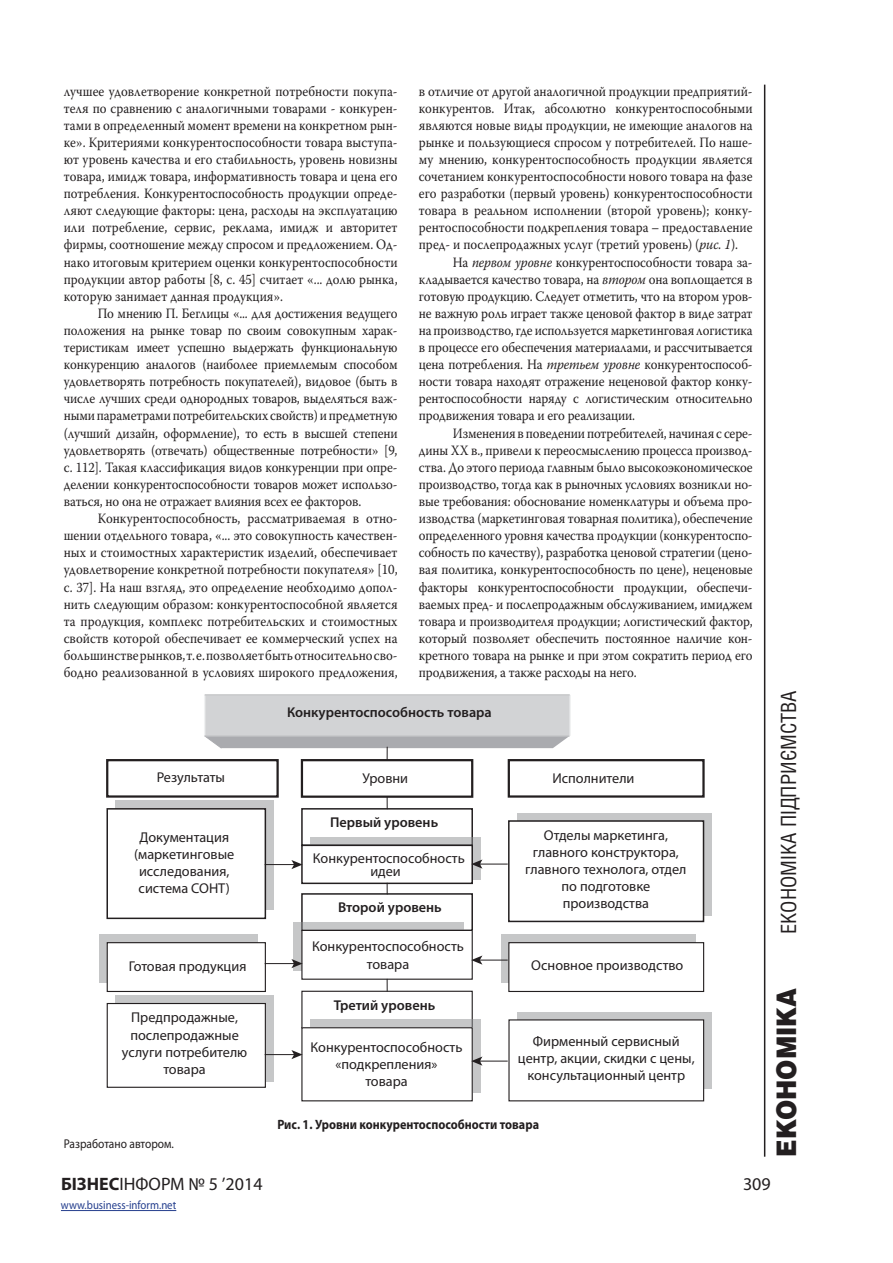
<style>
.page{position:relative;width:893px;height:1263px;background:#fff}
.page>*{position:absolute;margin:0;border:0;box-sizing:border-box;transform-origin:0 0}
.t1{font:900 27px "Helios";color:#231f20;scale:.9 1}
.t2{font:21px "Helios Cond";color:#231f20}
.t3{font:18px "Myriad Pro";color:#231f20}
.Osnova{font:14.25px/17.1px "Warnock Pro";color:#231f20;text-align:justify;scale:.9 1}
.t4{font:14.25px/17.1px "Myriad Pro";color:#231f20;text-align:center}
.t5{font:600 14.25px "Myriad Pro";color:#231f20}
.Title_table{font:700 13.5px "Myriad Pro";color:#231f20;scale:.9 1}
.Snoska{font:12.75px "Myriad Pro";color:#231f20;scale:.9 1}
.t6{font:12px "Myriad Pro";color:#253f8e;scale:.9 1}
.s1{font-style:italic}
.s2{font-weight:700}
</style>
<div class="page">
<hr style="left:764px;top:85px;width:1px;height:1072px;background:#231f20">
<hr style="left:61px;top:1210px;width:115px;height:1px;background:#253f8e">
<div style="left:205px;top:695px;width:365px;height:41px;background:#d2d3d5"></div>
<hr style="left:204px;top:695px;width:1px;height:41px;background:#f0f1f2">
<hr style="left:569px;top:695px;width:1px;height:41px;background:#e1e2e4">
<hr style="left:205px;top:694px;width:365px;height:2px;background:#c7c8ca">
<div style="left:301px;top:808px;width:172px;height:38px;border:2px solid #231f20"></div>
<div style="left:301px;top:893px;width:172px;height:38px;border:2px solid #231f20"></div>
<div style="left:301px;top:991px;width:172px;height:37px;border:1px solid #231f20"></div>
<div style="left:310px;top:837px;width:170px;height:43px;background:#c6c7c8"></div>
<div style="left:302px;top:845px;width:170px;height:38px;background:#fff"></div>
<div style="left:301px;top:844px;width:172px;height:40px;border:2px solid #231f20"></div>
<div style="left:294px;top:922px;width:170px;height:49px;background:linear-gradient(to right,#c2c3c4,#c8c9ca)"></div>
<div style="left:302px;top:930px;width:170px;height:49px;background:#fff"></div>
<div style="left:301px;top:930px;width:172px;height:50px;border:1px solid #231f20"></div>
<svg style="left:387px;top:979px;width:1px;height:12px"></svg>
<div style="left:517px;top:813px;width:195px;height:102px;background:#c6c7c8"></div>
<div style="left:509px;top:821px;width:194px;height:100px;background:#fff"></div>
<div style="left:508px;top:820px;width:196px;height:102px;border:2px solid #231f20"></div>
<div style="left:106px;top:759px;width:173px;height:39px;border:2px solid #231f20"></div>
<div style="left:501px;top:934px;width:194px;height:49px;background:#c6c7c8"></div>
<div style="left:509px;top:943px;width:195px;height:48px;background:#fff"></div>
<div style="left:508px;top:942px;width:196px;height:50px;border:1px solid #231f20"></div>
<div style="left:115px;top:801px;width:158px;height:109px;background:linear-gradient(to right,#c6c7c8,#c6c7c8)"></div>
<div style="left:107px;top:809px;width:158px;height:109px;background:#fff"></div>
<div style="left:106px;top:808px;width:160px;height:111px;border:2px solid #231f20"></div>
<div style="left:99px;top:934px;width:158px;height:49px;background:#c6c7c8"></div>
<div style="left:107px;top:943px;width:158px;height:48px;background:#fff"></div>
<div style="left:107px;top:942px;width:159px;height:50px;border:1px solid #231f20"></div>
<div style="left:115px;top:995px;width:158px;height:87px;background:#c6c7c8"></div>
<div style="left:107px;top:1003px;width:158px;height:84px;background:#fff"></div>
<div style="left:107px;top:1003px;width:159px;height:85px;border:1px solid #231f20"></div>
<div style="left:517px;top:1012px;width:195px;height:77px;background:linear-gradient(to right,#c6c7c8,#c6c7c8)"></div>
<div style="left:509px;top:1020px;width:195px;height:80px;background:#fff"></div>
<div style="left:301px;top:759px;width:172px;height:39px;border:2px solid #231f20"></div>
<svg style="left:204px;top:735px;width:366px;height:25px"></svg>
<div style="left:310px;top:1020px;width:170px;height:73px;background:#c6c7c8"></div>
<div style="left:302px;top:1028px;width:170px;height:73px;background:#fff"></div>
<div style="left:301px;top:1027px;width:172px;height:74px;border:1px solid #231f20"></div>
<div style="left:508px;top:759px;width:197px;height:39px;border:2px solid #231f20"></div>
<hr style="left:265px;top:864px;width:30px;height:1px;background:#231f20">
<svg style="left:291px;top:860px;width:12px;height:9px"></svg>
<hr style="left:265px;top:963px;width:30px;height:1px;background:#231f20">
<svg style="left:291px;top:959px;width:12px;height:9px"></svg>
<hr style="left:265px;top:1054px;width:30px;height:1px;background:#231f20">
<svg style="left:291px;top:1050px;width:12px;height:9px"></svg>
<svg style="left:471px;top:859px;width:37px;height:10px"></svg>
<svg style="left:471px;top:955px;width:37px;height:10px"></svg>
<svg style="left:471px;top:1056px;width:37px;height:10px"></svg>
<p class="Osnova" style="left:64px;top:82px;width:372px">лучшее удовлетворение конкретной потребности покупа&shy;теля по сравнению с аналогичными товарами - конкурен&shy;тами в определенный момент времени на конкретном рын&shy;ке». Критериями конкурентоспособности товара выступа&shy;ют уровень качества и его стабильность, уровень новизны товара, имидж товара, информативность товара и цена его потребления. Конкурентоспособность продукции опреде&shy;ляют следующие факторы: цена, расходы на эксплуатацию или потребление, сервис, реклама, имидж и авторитет фирмы, соотношение между спросом и предложением. Од&shy;нако итоговым критерием оценки конкурентоспособности продукции автор работы [8, с. 45] считает «... долю рынка, которую занимает данная продукция».</p>
<p class="Osnova" style="left:64px;top:304px;width:372px;text-indent:34px">По мнению П. Беглицы «... для достижения ведущего положения на рынке товар по своим совокупным харак&shy;теристикам имеет успешно выдержать функциональную конкуренцию аналогов (наиболее приемлемым способом удовлетворять потребность покупателей), видовое (быть в числе лучших среди однородных товаров, выделяться важ&shy;ными параметрами потребительских свойств) и предметную (лучший дизайн, оформление), то есть в высшей степени удовлетворять (отвечать) общественные потребности» [9, с. 112]. Такая классификация видов конкуренции при опре&shy;делении конкурентоспособности товаров может использо&shy;ваться, но она не отражает влияния всех ее факторов.</p>
<p class="Osnova" style="left:64px;top:510px;width:372px;text-indent:34px">Конкурентоспособность, рассматриваемая в отно&shy;шении отдельного товара, «... это совокупность качествен&shy;ных и стоимостных характеристик изделий, обеспечивает удовлетворение конкретной потребности покупателя» [10, с. 37]. На наш взгляд, это определение необходимо допол&shy;нить следующим образом: конкурентоспособной является та продукция, комплекс потребительских и стоимостных свойств которой обеспечивает ее коммерческий успех на большинстве рынков, т. е. позволяет быть относительно сво&shy;бодно реализованной в условиях широкого предложения,</p>
<p class="Osnova" style="left:419px;top:82px;width:372px">в отличие от другой аналогичной продукции предприятий&shy;конкурентов. Итак, абсолютно конкурентоспособными являются новые виды продукции, не имеющие аналогов на рынке и пользующиеся спросом у потребителей. По наше&shy;му мнению, конкурентоспособность продукции является сочетанием конкурентоспособности нового товара на фазе его разработки (первый уровень) конкурентоспособности товара в реальном исполнении (второй уровень); конку&shy;рентоспособности подкрепления товара – предоставление пред- и послепродажных услуг (третий уровень) (<span class="s1">рис. 1</span>).</p>
<p class="Osnova" style="left:419px;top:253px;width:372px;text-indent:34px">На <span class="s1">первом уровне</span> конкурентоспособности товара за&shy;кладывается качество товара, на <span class="s1">втором</span> она воплощается в готовую продукцию. Следует отметить, что на втором уров&shy;не важную роль играет также ценовой фактор в виде затрат на производство, где используется маркетинговая логистика в процессе его обеспечения материалами, и рассчитывается цена потребления. На <span class="s1">третьем уровне</span> конкурентоспособ&shy;ности товара находят отражение неценовой фактор конку&shy;рентоспособности наряду с логистическим относительно продвижения товара и его реализации.</p>
<p class="Osnova" style="left:419px;top:424px;width:372px;text-indent:34px">Изменения в поведении потребителей, начиная с сере&shy;дины ХХ в., привели к переосмыслению процесса производ&shy;ства. До этого периода главным было высокоэкономическое производство, тогда как в рыночных условиях возникли но&shy;вые требования: обоснование номенклатуры и объема про&shy;изводства (маркетинговая товарная политика), обеспечение определенного уровня качества продукции (конкурентоспо&shy;собность по качеству), разработка ценовой стратегии (цено&shy;вая политика, конкурентоспособность по цене), неценовые факторы конкурентоспособности продукции, обеспечи&shy;ваемых пред- и послепродажным обслуживанием, имиджем товара и производителя продукции; логистический фактор, который позволяет обеспечить постоянное наличие кон&shy;кретного товара на рынке и при этом сократить период его продвижения, а также расходы на него.</p>
<p class="t5" style="left:287px;top:704px;width:206px">Конкурентоспособность товара</p>
<p class="t4" style="left:157px;top:769px;width:70px">Результаты</p>
<p class="t4" style="left:362px;top:769px;width:47px">Уровни</p>
<p class="t4" style="left:552px;top:769px;width:84px">Исполнители</p>
<p class="t4" style="left:134px;top:828px;width:102px">Документация (маркетинговые исследования, система СОНТ)</p>
<p class="t5" style="left:330px;top:813px;width:110px">Первый уровень</p>
<p class="t4" style="left:313px;top:851px;width:153px;line-height:13.5px">Конкурентоспособность идеи</p>
<p class="t5" style="left:338px;top:898px;width:105px">Второй уровень</p>
<p class="t4" style="left:525px;top:826px;width:163px">Отделы маркетинга, главного конструктора, главного технолога, отдел по подготовке производства</p>
<p class="t4" style="left:129px;top:957px;width:119px">Готовая продукция</p>
<p class="t4" style="left:122px;top:1009px;width:127px">Предпродажные, послепродажные услуги потребителю товара</p>
<p class="t4" style="left:312px;top:938px;width:153px">Конкурентоспособность товара</p>
<p class="t5" style="left:334px;top:996px;width:103px">Третий уровень</p>
<p class="t4" style="left:311px;top:1039px;width:153px">Конкурентоспособность «подкрепления»<br>товара</p>
<p class="t4" style="left:531px;top:957px;width:154px">Основное производство</p>
<p class="t4" style="left:518px;top:1032px;width:178px">Фирменный сервисный центр, акции, скидки с цены, консультационный центр</p>
<p class="Title_table" style="left:277px;top:1115px;width:292px">Рис. 1. Уровни конкурентоспособности товара</p>
<p class="Snoska" style="left:64px;top:1136px;width:124px">Разработано автором.</p>
<h2 class="t2" style="left:776px;top:934px;width:245px;rotate:-90deg">економіка підприємства</h2>
<h1 class="t1" style="left:769px;top:1157px;width:189px;rotate:-90deg">ЕКОНОМІКА</h1>
<p class="t3" style="left:61px;top:1173px;width:203px"><span class="s2">БІЗНЕС</span>ІНФОРМ № 5 ’2014</p>
<p class="t3" style="left:743px;top:1173px;width:29px">309</p>
<p class="t6" style="left:61px;top:1198px;width:130px">www.business-inform.net</p>
</div>
